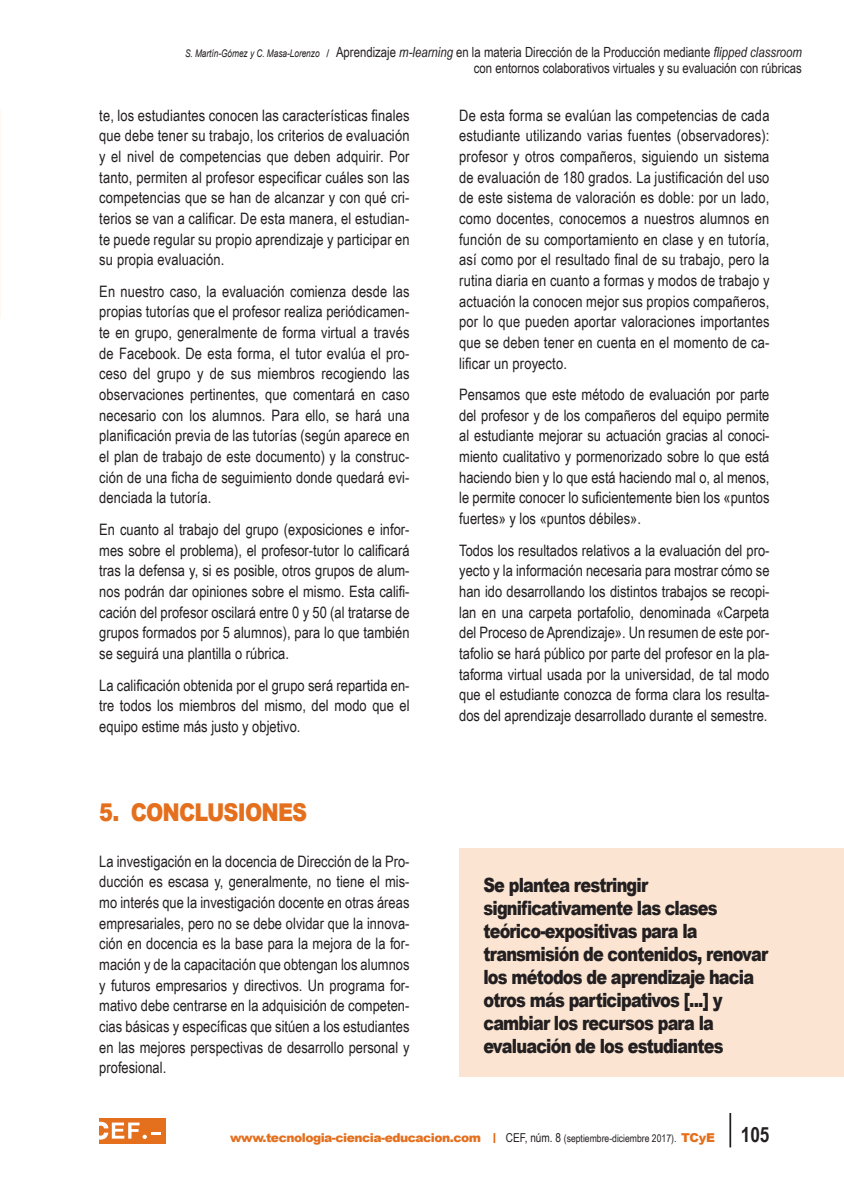
<style>
.page{position:relative;width:844px;height:1191px;background:#fff}
.page>*{position:absolute;margin:0;border:0;box-sizing:border-box;transform-origin:0 0}
._1__epigrafe{font:900 24.5px "Arial";letter-spacing:-.04em;color:#e4701e;scale:.85 1}
.t1{font:900 19.6px/23.1px "Arial";letter-spacing:-.05em;color:#231f20;scale:.82 1}
.texto_general{font:15.75px/20.7px "Arial Narrow";color:#231f20;text-align:justify}
.t2{font:14px/15.8px "Arial Narrow";color:#231f20;text-align:right}
.t3{font:900 12.25px "Arial";letter-spacing:-.04em;color:#e4701e}
.t4{font:10.5px "Arial Narrow";color:#231f20}
.s1{font-family:"Arial";font-style:italic;font-size:10.5px}
.s2{font-family:"Arial";font-size:10.5px}
.s3{font-style:italic}
.s4{font-size:12.25px}
.s5{font-family:"Arial";font-weight:900;font-size:12.25px;color:#e4701e}
.s6{font-weight:700;font-size:21px}
</style>
<div class="page">
<svg style="left:493px;top:1133px;width:2px;height:10px"></svg>
<hr style="left:729px;top:1113px;width:2px;height:34px;background:#231f20">
<div style="left:99px;top:1118px;width:66px;height:25px;background:#e4701e"></div>
<svg style="left:99px;top:1122px;width:62px;height:17px"></svg>
<div style="left:459px;top:848px;width:384px;height:228px;background:#fbe5d2"></div>
<p class="t2" style="left:185px;top:44px;width:618px"><span class="s1">S. Martín-Gómez y C. Masa-Lorenzo</span> <span class="s2">/</span> Aprendizaje <span class="s3">m-learning</span> en la materia Dirección de la Producción mediante <span class="s3">flipped classroom </span>con entornos colaborativos virtuales y su evaluación con rúbricas</p>
<p class="texto_general" style="left:99px;top:104px;width:312px">te, los estudiantes conocen las características finales que debe tener su trabajo, los criterios de evaluación y el nivel de competencias que deben adquirir. Por tanto, permiten al profesor especificar cuáles son las competencias que se han de alcanzar y con qué cri&shy;terios se van a calificar. De esta manera, el estudian&shy;te puede regular su propio aprendizaje y participar en su propia evaluación.</p>
<p class="texto_general" style="left:99px;top:280px;width:312px">En nuestro caso, la evaluación comienza desde las propias tutorías que el profesor realiza periódicamen&shy;te en grupo, generalmente de forma virtual a través de Facebook. De esta forma, el tutor evalúa el pro&shy;ceso del grupo y de sus miembros recogiendo las observaciones pertinentes, que comentará en caso necesario con los alumnos. Para ello, se hará una planificación previa de las tutorías (según aparece en el plan de trabajo de este documento) y la construc&shy;ción de una ficha de seguimiento donde quedará evi&shy;denciada la tutoría.</p>
<p class="texto_general" style="left:99px;top:518px;width:312px">En cuanto al trabajo del grupo (exposiciones e infor&shy;mes sobre el problema), el profesor-tutor lo calificará tras la defensa y, si es posible, otros grupos de alum&shy;nos podrán dar opiniones sobre el mismo. Esta califi&shy;cación del profesor oscilará entre 0 y 50 (al tratarse de grupos formados por 5 alumnos), para lo que también se seguirá una plantilla o rúbrica.</p>
<p class="texto_general" style="left:99px;top:674px;width:312px">La calificación obtenida por el grupo será repartida en&shy;tre todos los miembros del mismo, del modo que el equipo estime más justo y objetivo.</p>
<p class="_1__epigrafe" style="left:99px;top:794px;width:246px">5. CONCLUSIONES</p>
<p class="texto_general" style="left:99px;top:850px;width:312px">La investigación en la docencia de Dirección de la Pro&shy;ducción es escasa y, generalmente, no tiene el mis&shy;mo interés que la investigación docente en otras áreas empresariales, pero no se debe olvidar que la innova&shy;ción en docencia es la base para la mejora de la for&shy;mación y de la capacitación que obtengan los alumnos y futuros empresarios y directivos. Un programa for&shy;mativo debe centrarse en la adquisición de competen&shy;cias básicas y específicas que sitúen a los estudiantes en las mejores perspectivas de desarrollo personal y profesional.</p>
<p class="texto_general" style="left:459px;top:104px;width:312px">De esta forma se evalúan las competencias de cada estudiante utilizando varias fuentes (observadores): profesor y otros compañeros, siguiendo un sistema de evaluación de 180 grados. La justificación del uso de este sistema de valoración es doble: por un lado, como docentes, conocemos a nuestros alumnos en función de su comportamiento en clase y en tutoría, así como por el resultado final de su trabajo, pero la rutina diaria en cuanto a formas y modos de trabajo y actuación la conocen mejor sus propios compañeros, por lo que pueden aportar valoraciones importantes que se deben tener en cuenta en el momento de ca&shy;lificar un proyecto.</p>
<p class="texto_general" style="left:459px;top:384px;width:312px">Pensamos que este método de evaluación por parte del profesor y de los compañeros del equipo permite al estudiante mejorar su actuación gracias al conoci&shy;miento cualitativo y pormenorizado sobre lo que está haciendo bien y lo que está haciendo mal o, al menos, le permite conocer lo suficientemente bien los «puntos fuertes» y los «puntos débiles».</p>
<p class="texto_general" style="left:459px;top:539px;width:312px">Todos los resultados relativos a la evaluación del pro&shy;yecto y la información necesaria para mostrar cómo se han ido desarrollando los distintos trabajos se recopi&shy;lan en una carpeta portafolio, denominada «Carpeta del Proceso de Aprendizaje». Un resumen de este por&shy;tafolio se hará público por parte del profesor en la pla&shy;taforma virtual usada por la universidad, de tal modo que el estudiante conozca de forma clara los resulta&shy;dos del aprendizaje desarrollado durante el semestre.</p>
<p class="t1" style="left:483px;top:872px;width:348px">Se plantea restringir significativamente las clases teórico-expositivas para la transmisión de contenidos, renovar los métodos de aprendizaje hacia otros más participativos [...] y cambiar los recursos para la evaluación de los estudiantes</p>
<p class="t3" style="left:230px;top:1129px;width:252px">www.tecnologia-ciencia-educacion.com</p>
<p class="t4" style="left:505px;top:1130px;width:265px"><span class="s4">CEF, núm. 8</span> (septiembre-diciembre 2017). <span class="s5">TCyE</span> <span class="s6">105</span></p>
</div>
